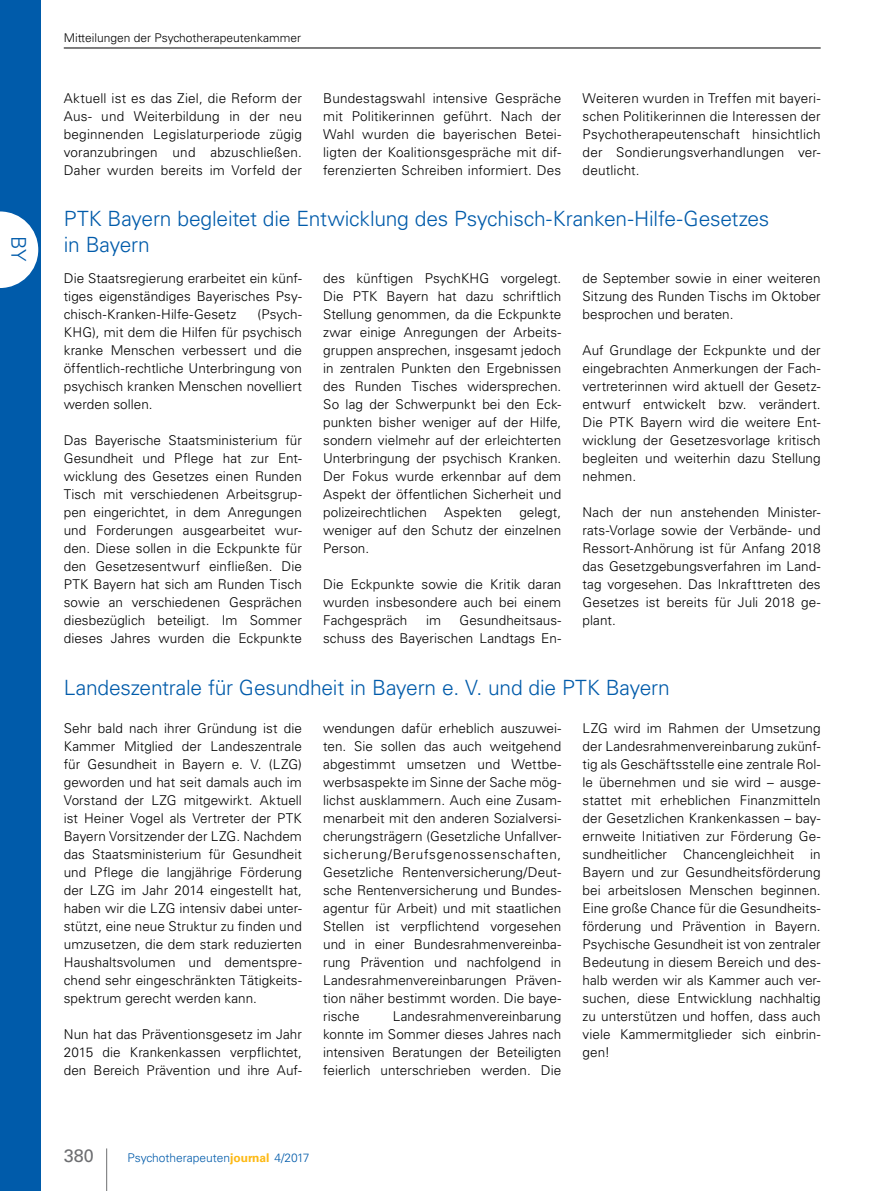
<style>
.page{position:relative;width:893px;height:1191px;background:#fff}
.page>*{position:absolute;margin:0;border:0;box-sizing:border-box;transform-origin:0 0}
.t1{font:300 21px/25.5px "Univers LT Std";letter-spacing:-.01em;color:#005baa}
.t2{font:300 20.25px "Univers LT Std";color:#005baa}
.t3{font:18px "Univers LT Std";color:#6d6e71}
.t4{font:300 13.5px/18px "Univers LT Std";letter-spacing:.005em;color:#000;text-align:justify}
.t5{font:300 12px "Univers LT Std";color:#000}
.t6{font:300 12px "Univers LT Std";color:#005baa}
.s1{font-weight:700;color:#fdb913}
</style>
<div class="page">
<hr style="left:106px;top:1148px;width:1px;height:43px;background:#6d6e71">
<div style="left:0;top:0;width:40px;height:1191px;background:#005baa"></div>
<hr style="left:64px;top:48px;width:757px;height:1px;background:#000">
<svg style="left:0;top:211px;width:38px;height:77px"></svg>
<h2 class="t2" style="left:31px;top:236px;width:27px;rotate:90deg">BY</h2>
<p class="t5" style="left:64px;top:31px;width:239px">Mitteilungen der Psychotherapeutenkammer</p>
<p class="t4" style="left:64px;top:89px;width:240px">Aktuell ist es das Ziel, die Reform der Aus- und Weiterbildung in der neu beginnenden Legislaturperiode zügig voranzubringen und abzuschließen.<br>Daher wurden bereits im Vorfeld der</p>
<p class="t4" style="left:323px;top:89px;width:240px">Bundestagswahl intensive Gespräche mit Politikerinnen geführt. Nach der Wahl wurden die bayerischen Betei&shy;ligten der Koalitionsgespräche mit dif&shy;ferenzierten Schreiben informiert. Des</p>
<p class="t4" style="left:583px;top:89px;width:240px">Weiteren wurden in Treffen mit bayeri&shy;schen Politikerinnen die Interessen der Psychotherapeutenschaft hinsichtlich der Sondierungsverhandlungen ver&shy;deutlicht.</p>
<h1 class="t1" style="left:64px;top:206px;width:707px">PTK Bayern begleitet die Entwicklung des Psychisch-Kranken-Hilfe-Gesetzes in Bayern</h1>
<p class="t4" style="left:64px;top:269px;width:240px">Die Staatsregierung erarbeitet ein künf&shy;tiges eigenständiges Bayerisches Psy&shy;chisch-Kranken-Hilfe-Gesetz</p>
<p class="t4" style="left:583px;top:269px;width:240px">de September sowie in einer weiteren Sitzung des Runden Tischs im Oktober besprochen und beraten.</p>
<p class="t4" style="left:583px;top:341px;width:240px">Auf Grundlage der Eckpunkte und der eingebrachten Anmerkungen der Fach&shy;vertreterinnen wird aktuell der Gesetz&shy;entwurf entwickelt bzw. verändert.<br>Die PTK Bayern wird die weitere Ent&shy;wicklung der Gesetzesvorlage kritisch begleiten und weiterhin dazu Stellung nehmen.</p>
<p class="t4" style="left:583px;top:503px;width:240px">Nach der nun anstehenden Minister&shy;rats-Vorlage sowie der Verbände- und Ressort-Anhörung ist für Anfang 2018 das Gesetzgebungsverfahren im Land&shy;tag vorgesehen. Das Inkrafttreten des Gesetzes ist bereits für Juli 2018 ge&shy;plant.</p>
<p class="t4" style="left:323px;top:269px;width:240px">des künftigen PsychKHG vorgelegt.<br>Die PTK Bayern hat dazu schriftlich Stellung genommen, da die Eckpunkte zwar einige Anregungen der Arbeits&shy;gruppen ansprechen, insgesamt jedoch in zentralen Punkten den Ergebnissen des Runden Tisches widersprechen.<br>So lag der Schwerpunkt bei den Eck&shy;punkten bisher weniger auf der Hilfe, sondern vielmehr auf der erleichterten Unterbringung der psychisch Kranken.<br>Der Fokus wurde erkennbar auf dem Aspekt der öffentlichen Sicherheit und polizeirechtlichen</p>
<p class="t4" style="left:64px;top:305px;width:240px;text-indent:194px">(Psych-KHG), mit dem die Hilfen für psychisch kranke Menschen verbessert und die öffentlich-rechtliche Unterbringung von psychisch kranken Menschen novelliert werden sollen.</p>
<p class="t4" style="left:64px;top:431px;width:240px">Das Bayerische Staatsministerium für Gesundheit und Pflege hat zur Ent&shy;wicklung des Gesetzes einen Runden Tisch mit verschiedenen Arbeitsgrup&shy;pen eingerichtet, in dem Anregungen und Forderungen ausgearbeitet wur&shy;den. Diese sollen in die Eckpunkte für den Gesetzesentwurf einfließen. Die PTK Bayern hat sich am Runden Tisch sowie an verschiedenen Gesprächen diesbezüglich beteiligt. Im Sommer dieses Jahres wurden die Eckpunkte</p>
<p class="t4" style="left:323px;top:503px;width:240px;text-indent:196px">gelegt, weniger auf den Schutz der einzelnen Person.</p>
<p class="t4" style="left:323px;top:575px;width:240px">Die Eckpunkte sowie die Kritik daran wurden insbesondere auch bei einem Fachgespräch</p>
<p class="t4" style="left:444px;top:503px;width:59px">Aspekten</p>
<p class="t4" style="left:323px;top:611px;width:240px;text-align:right">Gesundheitsaus-<br>schuss des Bayerischen Landtags En-</p>
<p class="t4" style="left:426px;top:611px;width:17px">im</p>
<h1 class="t1" style="left:64px;top:674px;width:608px">Landeszentrale für Gesundheit in Bayern e. V. und die PTK Bayern</h1>
<p class="t4" style="left:64px;top:719px;width:240px">Sehr bald nach ihrer Gründung ist die Kammer Mitglied der Landeszentrale für Gesundheit in Bayern e. V. (LZG) geworden und hat seit damals auch im Vorstand der LZG mitgewirkt. Aktuell ist Heiner Vogel als Vertreter der PTK Bayern Vorsitzender der LZG. Nachdem das Staatsministerium für Gesundheit und Pflege die langjährige Förderung der LZG im Jahr 2014 eingestellt hat, haben wir die LZG intensiv dabei unter&shy;stützt, eine neue Struktur zu finden und umzusetzen, die dem stark reduzierten Haushaltsvolumen und dementspre&shy;chend sehr eingeschränkten Tätigkeits&shy;spektrum gerecht werden kann.</p>
<p class="t4" style="left:64px;top:1025px;width:240px">Nun hat das Präventionsgesetz im Jahr 2015 die Krankenkassen verpflichtet, den Bereich Prävention und ihre Auf-</p>
<p class="t4" style="left:583px;top:719px;width:240px">LZG wird im Rahmen der Umsetzung der Landesrahmenvereinbarung zukünf&shy;tig als Geschäftsstelle eine zentrale Rol&shy;le übernehmen und sie wird – ausge&shy;stattet mit erheblichen Finanzmitteln der Gesetzlichen Krankenkassen – bay&shy;ernweite Initiativen zur Förderung Ge&shy;sundheitlicher Chancengleichheit in Bayern und zur Gesundheitsförderung bei arbeitslosen Menschen beginnen.<br>Eine große Chance für die Gesundheits&shy;förderung und Prävention in Bayern.<br>Psychische Gesundheit ist von zentraler Bedeutung in diesem Bereich und des&shy;halb werden wir als Kammer auch ver&shy;suchen, diese Entwicklung nachhaltig zu unterstützen und hoffen, dass auch viele Kammermitglieder sich einbrin&shy;gen!</p>
<p class="t4" style="left:323px;top:719px;width:240px">wendungen dafür erheblich auszuwei&shy;ten. Sie sollen das auch weitgehend abgestimmt umsetzen und Wettbe&shy;werbsaspekte im Sinne der Sache mög&shy;lichst ausklammern. Auch eine Zusam&shy;menarbeit mit den anderen Sozialversi&shy;cherungsträgern (Gesetzliche Unfallver&shy;sicherung/Berufsgenossenschaften, Gesetzliche Rentenversicherung/Deut&shy;sche Rentenversicherung und Bundes&shy;agentur für Arbeit) und mit staatlichen Stellen ist verpflichtend vorgesehen und in einer Bundesrahmenvereinba&shy;rung Prävention und nachfolgend in Landesrahmenvereinbarungen Präven&shy;tion näher bestimmt worden. Die baye&shy;rische</p>
<p class="t4" style="left:323px;top:1007px;width:240px;text-indent:70px">Landesrahmenvereinbarung konnte im Sommer dieses Jahres nach intensiven Beratungen der Beteiligten feierlich unterschrieben werden. Die</p>
<h3 class="t3" style="left:64px;top:1144px;width:32px">380</h3>
<p class="t6" style="left:128px;top:1150px;width:184px">Psychotherapeuten<span class="s1">journal</span> 4/2017</p>
</div>
